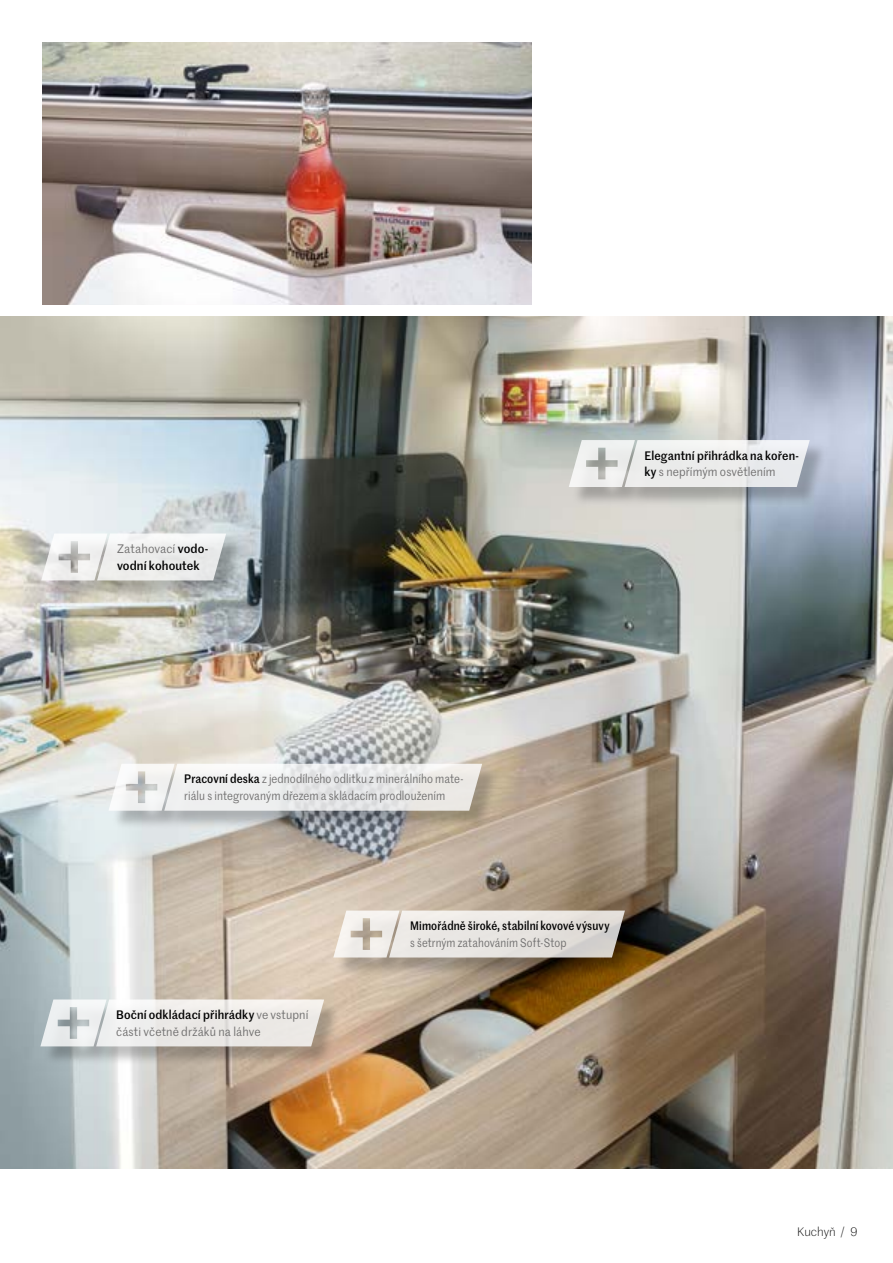
<style>
.page{position:relative;width:893px;height:1263px;background:#fff}
.page>*{position:absolute;margin:0;border:0;box-sizing:border-box;transform-origin:0 0}
.t1{font:12px/16.5px "Marr Sans";letter-spacing:.005em;color:#706f6f;scale:.9 1}
.t2{font:12px/16.5px "Marr Sans";letter-spacing:.005em;color:#706f6f;scale:.96 1}
.t3{font:500 12px/16.5px "Marr Sans";letter-spacing:.01em;color:#000;scale:.95 1}
.t4{font:500 12px "Marr Sans";letter-spacing:.01em;color:#000;scale:.88 1}
.t5{font:12px "Marr Sans";letter-spacing:.005em;color:#706f6f;scale:.88 1}
.t6{font:500 12px/16.5px "Marr Sans";letter-spacing:.01em;color:#000}
.t7{font:300 12px "Marr Sans";color:#000}
.s1{font-weight:400;color:#706f6f}
.s2{font-weight:500;color:#000}
</style>
<div class="page">
<img style="left:43px;top:43px;width:488px;height:261px">
<img style="left:0;top:317px;width:893px;height:851px">
<div style="left:571px;top:443px;width:257px;height:63px;background:#000;opacity:.3"></div>
<svg style="left:569px;top:440px;width:241px;height:47px"></svg>
<div style="left:43px;top:1002px;width:300px;height:63px;background:#000;opacity:.3"></div>
<svg style="left:40px;top:999px;width:284px;height:47px"></svg>
<div style="left:111px;top:766px;width:390px;height:63px;background:#000;opacity:.3"></div>
<svg style="left:108px;top:764px;width:374px;height:47px"></svg>
<div style="left:336px;top:913px;width:307px;height:63px;background:#000;opacity:.3"></div>
<svg style="left:333px;top:910px;width:292px;height:47px;background:#e1dcd7"></svg>
<div style="left:44px;top:536px;width:201px;height:63px;background:#000;opacity:.3"></div>
<svg style="left:41px;top:533px;width:185px;height:47px"></svg>
<p class="t6" style="left:117px;top:540px;width:93px"><span class="s1">Zatahovací</span> vodo‑ vodní kohoutek</p>
<p class="t3" style="left:644px;top:447px;width:164px">Elegantní přihrádka na kořen‑ ky <span class="s1">s nepřímým osvětlením</span></p>
<p class="t1" style="left:184px;top:770px;width:311px"><span class="s2">Pracovní deska</span> z jednodílného odlitku z minerálního mate‑ riálu s integrovaným dřezem a skládacím prodloužením</p>
<p class="t2" style="left:116px;top:1006px;width:202px"><span class="s2">Boční odkládací přihrádky</span> ve vstupní části včetně držáků na láhve</p>
<p class="t4" style="left:410px;top:917px;width:228px">Mimořádně široké, stabilní kovové výsuvy</p>
<p class="t5" style="left:410px;top:934px;width:179px">s šetrným zatahováním Soft-Stop</p>
<p class="t7" style="left:797px;top:1223px;width:62px">Kuchyň / 9</p>
</div>
